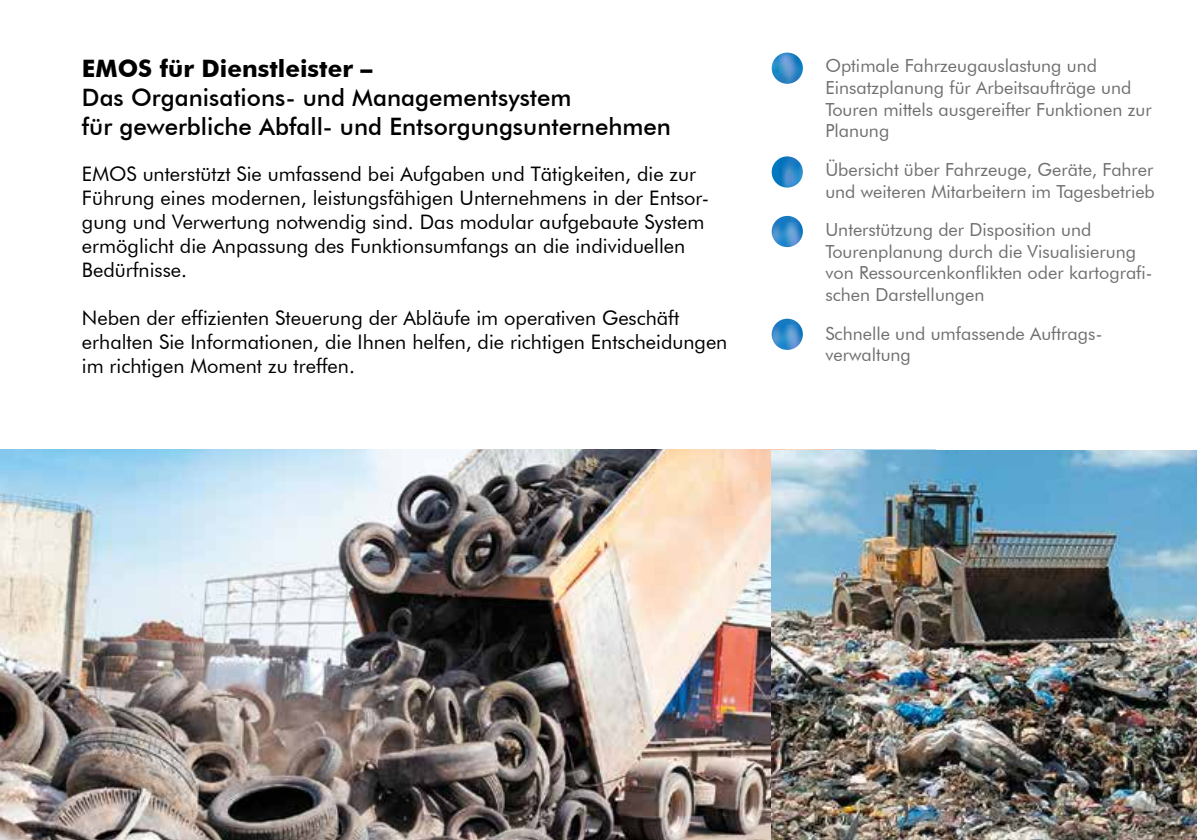
<style>
.page{position:relative;width:1197px;height:840px;background:#fff}
.page>*{position:absolute;margin:0;border:0;box-sizing:border-box;transform-origin:0 0}
.t1{font:500 24px/28.8px "Futura BT";color:#000}
.t2{font:700 24px "Futura BT";color:#000}
.t3{font:20px/24px "Futura BT";color:#000}
.t4{font:18px/21.6px "Futura BT";color:#6f6f6e}
</style>
<div class="page">
<img style="left:771px;top:53px;width:31px;height:31px;border-radius:16px">
<img style="left:771px;top:156px;width:31px;height:31px;border-radius:16px">
<img style="left:771px;top:216px;width:31px;height:31px;border-radius:16px">
<img style="left:771px;top:318px;width:31px;height:32px;border-radius:16px">
<img style="left:0;top:449px;width:935px;height:390px">
<img style="left:771px;top:450px;width:425px;height:389px">
<p class="t2" style="left:82px;top:54px;width:292px">EMOS für Dienstleister –</p>
<p class="t1" style="left:82px;top:83px;width:590px">Das Organisations- und Managementsystem<br>für gewerbliche Abfall- und Entsorgungsunternehmen</p>
<p class="t3" style="left:82px;top:161px;width:628px">EMOS unterstützt Sie umfassend bei Aufgaben und Tätigkeiten, die zur Führung eines modernen, leistungsfähigen Unternehmens in der Entsor&shy;gung und Verwertung notwendig sind. Das modular aufgebaute System ermöglicht die Anpassung des Funktionsumfangs an die individuellen Bedürfnisse.</p>
<p class="t3" style="left:82px;top:305px;width:647px">Neben der effizienten Steuerung der Abläufe im operativen Geschäft erhalten Sie Informationen, die Ihnen helfen, die richtigen Entscheidungen im richtigen Moment zu treffen.</p>
<p class="t4" style="left:825px;top:55px;width:328px">Optimale Fahrzeugauslastung und<br>Einsatzplanung für Arbeitsaufträge und<br>Touren mittels ausgereifter Funktionen zur<br>Planung</p>
<p class="t4" style="left:825px;top:158px;width:331px">Übersicht über Fahrzeuge, Geräte, Fahrer und weiteren Mitarbeitern im Tagesbetrieb</p>
<p class="t4" style="left:825px;top:219px;width:328px">Unterstützung der Disposition und Tourenplanung durch die Visualisierung von Ressourcenkonflikten oder kartografi&shy;schen Darstellungen</p>
<p class="t4" style="left:825px;top:322px;width:278px">Schnelle und umfassende Auftrags&shy;verwaltung</p>
</div>
